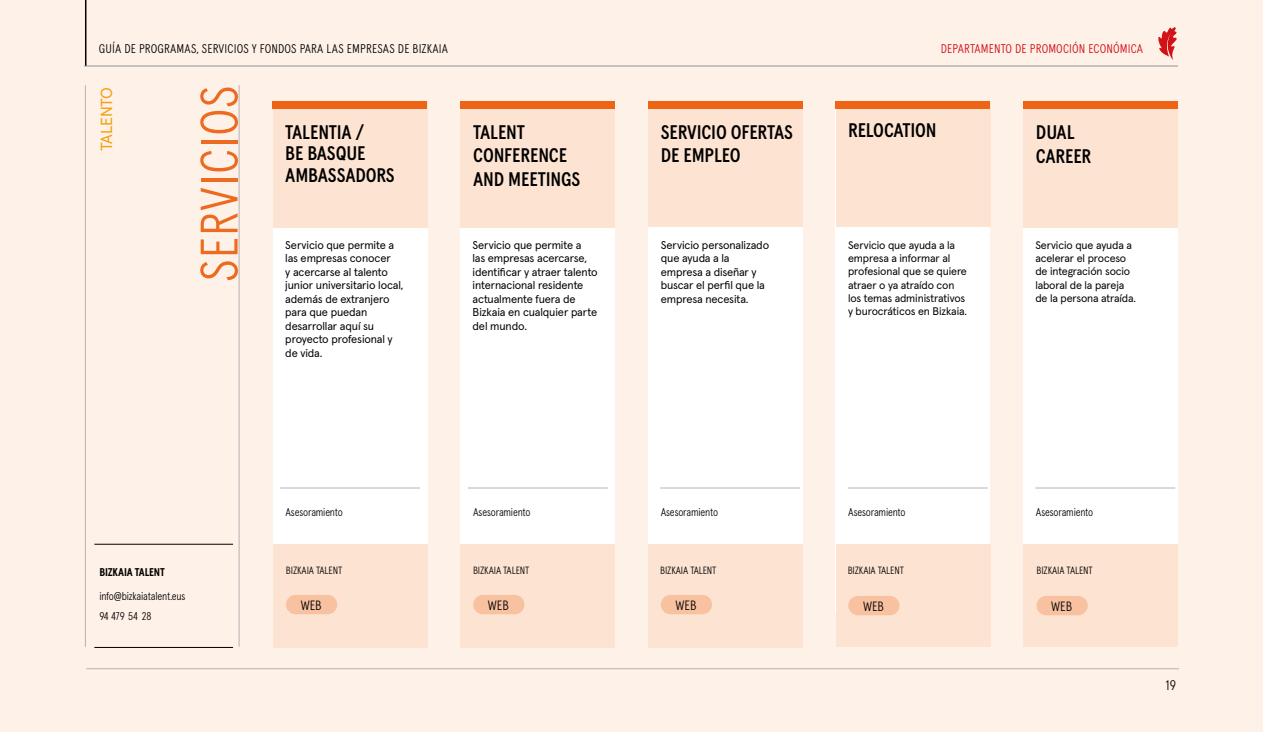
<style>
.page{position:relative;width:1263px;height:732px;background:#fff}
.page>*{position:absolute;margin:0;border:0;box-sizing:border-box;transform-origin:0 0}
.t1{font:300 52.65px "Apercu Condensed Pro";letter-spacing:.01em;color:#ed6b21}
.t2{font:500 19.65px/23.5px "Apercu Condensed Pro";letter-spacing:-.01em;color:#000}
.t3{font:16.05px "Apercu Pro";letter-spacing:-.015em;color:#f69f0d}
.t4{font:300 13.95px "Apercu Condensed Pro";color:#000}
.t5{font:300 13.5px "Apercu Condensed Pro";letter-spacing:-.005em;color:#000}
.t6{font:300 12.6px "Apercu Condensed Pro";letter-spacing:.01em;color:#000}
.t7{font:300 12.6px "Apercu Condensed Pro";letter-spacing:.01em;color:#d20a11}
.t8{font:11.25px/13.5px "Apercu Pro";letter-spacing:-.01em;color:#000}
.t9{font:300 11.25px "Apercu Condensed Pro";letter-spacing:-.015em;color:#000}
.t10{font:700 11.25px "Apercu Condensed Pro";letter-spacing:-.015em;color:#000}
.t11{font:10.95px/13.2px "Apercu Pro";letter-spacing:-.01em;color:#000}
.t12{font:300 10.5px "Apercu Condensed Pro";letter-spacing:-.015em;color:#000}
</style>
<div class="page">
<div style="left:0;top:0;width:1263px;height:731px;background:#fef1e8"></div>
<div style="left:273px;top:103px;width:154px;height:509px;background:#fff"></div>
<div style="left:461px;top:103px;width:154px;height:509px;background:#fff"></div>
<div style="left:648px;top:103px;width:155px;height:509px;background:#fff"></div>
<div style="left:835px;top:103px;width:155px;height:509px;background:#fff"></div>
<div style="left:1023px;top:103px;width:155px;height:509px;background:#fff"></div>
<div style="left:1023px;top:544px;width:155px;height:102px;background:#fde3d1"></div>
<div style="left:836px;top:544px;width:154px;height:102px;background:#fde3d1"></div>
<div style="left:461px;top:543px;width:154px;height:104px;background:#fde3d1"></div>
<div style="left:273px;top:543px;width:154px;height:104px;background:#fde3d1"></div>
<div style="left:648px;top:543px;width:155px;height:104px;background:#fde3d1"></div>
<div style="left:836px;top:101px;width:154px;height:126px;background:#fde3d1"></div>
<div style="left:1023px;top:101px;width:154px;height:126px;background:#fde3d1"></div>
<div style="left:835px;top:101px;width:155px;height:8px;background:#ec6414"></div>
<div style="left:1023px;top:101px;width:155px;height:8px;background:#ec6414"></div>
<hr style="left:239px;top:85px;width:1px;height:561px;background:#b3b3b2">
<hr style="left:1035px;top:487px;width:140px;height:1px;background:#b3b3b2">
<hr style="left:848px;top:487px;width:139px;height:1px;background:#b3b3b2">
<hr style="left:85px;top:85px;width:1px;height:561px;background:#b3b3b2">
<hr style="left:94px;top:543px;width:139px;height:1px;background:#000">
<hr style="left:94px;top:647px;width:139px;height:1px;background:#000">
<div style="left:273px;top:101px;width:154px;height:126px;background:#fde3d1"></div>
<div style="left:460px;top:101px;width:154px;height:126px;background:#fde3d1"></div>
<div style="left:648px;top:101px;width:155px;height:126px;background:#fde3d1"></div>
<div style="left:273px;top:101px;width:154px;height:8px;background:#ec6414"></div>
<div style="left:461px;top:101px;width:154px;height:8px;background:#ec6414"></div>
<div style="left:648px;top:101px;width:155px;height:8px;background:#ec6414"></div>
<hr style="left:468px;top:487px;width:140px;height:1px;background:#b3b3b2">
<hr style="left:280px;top:487px;width:140px;height:1px;background:#b3b3b2">
<hr style="left:660px;top:487px;width:140px;height:1px;background:#b3b3b2">
<hr style="left:86px;top:668px;width:1093px;height:1px;background:#b3b3b2">
<div style="left:473px;top:594px;width:51px;height:20px;background:#f8c1a0;border-radius:10px"></div>
<div style="left:286px;top:594px;width:51px;height:20px;background:#f8c1a0;border-radius:10px"></div>
<div style="left:661px;top:594px;width:51px;height:20px;background:#f8c1a0;border-radius:10px"></div>
<div style="left:1036px;top:595px;width:52px;height:20px;background:#f8c1a0;border-radius:10px"></div>
<div style="left:848px;top:595px;width:51px;height:20px;background:#f8c1a0;border-radius:10px"></div>
<svg style="left:1158px;top:27px;width:19px;height:33px"></svg>
<hr style="left:84px;top:66px;width:1094px;height:1px;background:#b3b3b2">
<hr style="left:85px;top:0;width:1px;height:66px;background:#000">
<p class="t6" style="left:99px;top:41px;width:351px">GUÍA DE PROGRAMAS, SERVICIOS Y FONDOS PARA LAS EMPRESAS DE BIZKAIA</p>
<p class="t7" style="left:941px;top:41px;width:204px">DEPARTAMENTO DE PROMOCIÓN ECONÓMICA</p>
<h3 class="t3" style="left:94px;top:151px;width:66px;rotate:-90deg">TALENTO</h3>
<h1 class="t1" style="left:188px;top:281px;width:198px;rotate:-90deg">SERVICIOS</h1>
<h2 class="t2" style="left:285px;top:121px;width:111px;line-height:21.9px">TALENTIA /<br>BE BASQUE<br>AMBASSADORS</h2>
<h2 class="t2" style="left:473px;top:120px;width:109px">TALENT<br>CONFERENCE<br>AND MEETINGS</h2>
<h2 class="t2" style="left:661px;top:120px;width:134px">SERVICIO OFERTAS<br>DE EMPLEO</h2>
<p class="t8" style="left:285px;top:237px;width:120px">Servicio que permite a las empresas conocer<br>y acercarse al talento junior universitario local, además de extranjero para que puedan desarrollar aquí su proyecto profesional y de vida.</p>
<p class="t8" style="left:473px;top:237px;width:127px">Servicio que permite a<br>las empresas acercarse, identificar y atraer talento internacional residente actualmente fuera de<br>Bizkaia en cualquier parte del mundo.</p>
<p class="t8" style="left:661px;top:237px;width:110px">Servicio personalizado que ayuda a la empresa a diseñar y buscar el perfil que la empresa necesita.</p>
<h2 class="t2" style="left:848px;top:119px;width:90px">RELOCATION</h2>
<h2 class="t2" style="left:1036px;top:120px;width:57px">DUAL<br>CAREER</h2>
<p class="t11" style="left:848px;top:238px;width:121px">Servicio que ayuda a la empresa a informar al profesional que se quiere atraer o ya atraído con los temas administrativos y burocráticos en Bizkaia.</p>
<p class="t11" style="left:1035px;top:238px;width:102px">Servicio que ayuda a acelerar el proceso de integración socio laboral de la pareja de la persona atraída.</p>
<p class="t10" style="left:99px;top:565px;width:67px">BIZKAIA TALENT</p>
<p class="t9" style="left:99px;top:588px;width:88px">info@bizkaiatalent.eus</p>
<p class="t9" style="left:99px;top:608px;width:53px">94 479 54 28</p>
<p class="t9" style="left:286px;top:505px;width:59px">Asesoramiento</p>
<p class="t9" style="left:473px;top:505px;width:59px">Asesoramiento</p>
<p class="t9" style="left:661px;top:505px;width:59px">Asesoramiento</p>
<p class="t9" style="left:848px;top:505px;width:59px">Asesoramiento</p>
<p class="t9" style="left:1036px;top:505px;width:59px">Asesoramiento</p>
<p class="t12" style="left:286px;top:563px;width:58px">BIZKAIA TALENT</p>
<p class="t12" style="left:473px;top:563px;width:58px">BIZKAIA TALENT</p>
<p class="t12" style="left:660px;top:563px;width:58px">BIZKAIA TALENT</p>
<p class="t12" style="left:848px;top:563px;width:58px">BIZKAIA TALENT</p>
<p class="t12" style="left:1036px;top:563px;width:58px">BIZKAIA TALENT</p>
<p class="t5" style="left:301px;top:597px;width:22px">WEB</p>
<p class="t5" style="left:488px;top:597px;width:22px">WEB</p>
<p class="t5" style="left:675px;top:597px;width:22px">WEB</p>
<p class="t5" style="left:863px;top:598px;width:22px">WEB</p>
<p class="t5" style="left:1051px;top:598px;width:22px">WEB</p>
<p class="t4" style="left:1166px;top:676px;width:12px">19</p>
</div>
